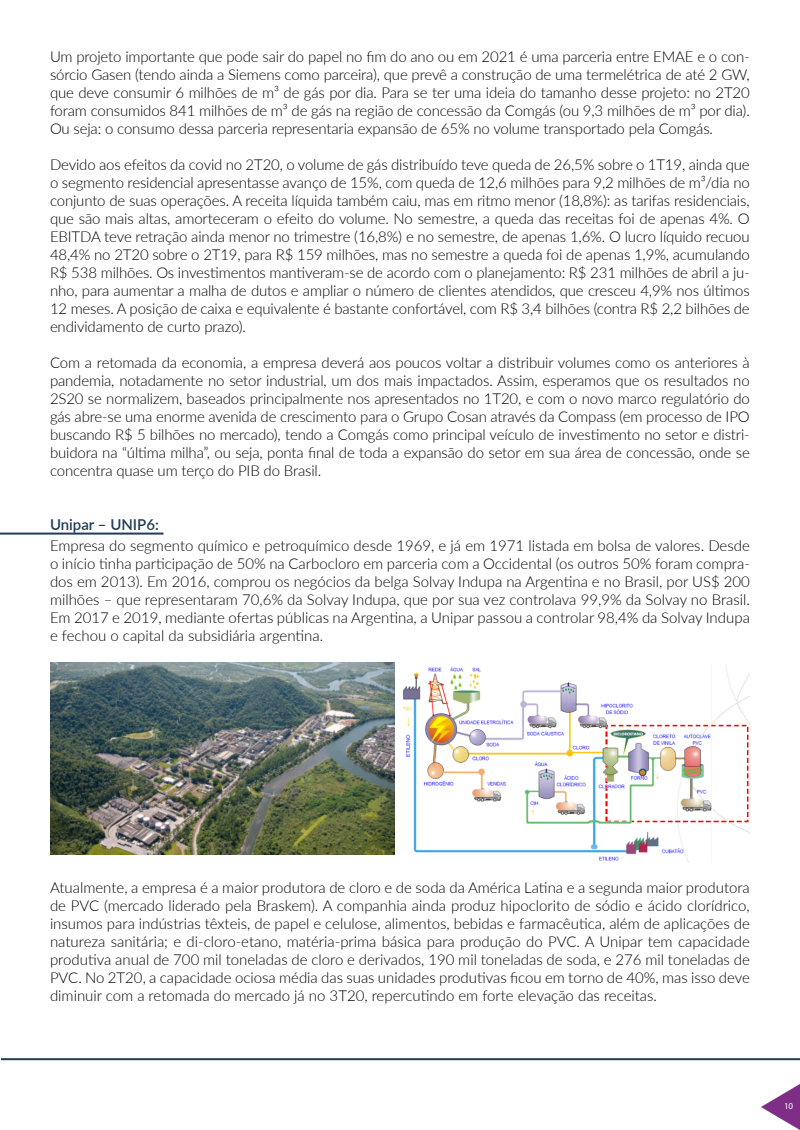
<style>
.page{position:relative;width:800px;height:1130px;background:#fff}
.page>*{position:absolute;margin:0;border:0;box-sizing:border-box;transform-origin:0 0}
.t1{font:300 15px/18px "Lato";letter-spacing:-.01em;color:#000;text-align:justify}
.t2{font:600 15px "Lato";color:#213c59}
.t3{font:9px "Myriad Pro";color:#fff}
</style>
<div class="page">
<img style="left:761px;top:1085px;width:39px;height:45px">
<hr style="left:1px;top:1058px;width:799px;height:2px;background:#213c59">
<hr style="left:0;top:533px;width:164px;height:2px;background:#213c59">
<img style="left:50px;top:663px;width:345px;height:192px">
<img style="left:404px;top:666px;width:346px;height:196px">
<p class="t1" style="left:50px;top:47px;width:701px">Um projeto importante que pode sair do papel no fim do ano ou em 2021 é uma parceria entre EMAE e o con&shy;sórcio Gasen (tendo ainda a Siemens como parceira), que prevê a construção de uma termelétrica de até 2 GW, que deve consumir 6 milhões de m³ de gás por dia. Para se ter uma ideia do tamanho desse projeto: no 2T20 foram consumidos 841 milhões de m³ de gás na região de concessão da Comgás (ou 9,3 milhões de m³ por dia).<br>Ou seja: o consumo dessa parceria representaria expansão de 65% no volume transportado pela Comgás.</p>
<p class="t1" style="left:50px;top:155px;width:701px">Devido aos efeitos da covid no 2T20, o volume de gás distribuído teve queda de 26,5% sobre o 1T19, ainda que o segmento residencial apresentasse avanço de 15%, com queda de 12,6 milhões para 9,2 milhões de m³/dia no conjunto de suas operações. A receita líquida também caiu, mas em ritmo menor (18,8%): as tarifas residenciais, que são mais altas, amorteceram o efeito do volume. No semestre, a queda das receitas foi de apenas 4%. O EBITDA teve retração ainda menor no trimestre (16,8%) e no semestre, de apenas 1,6%. O lucro líquido recuou 48,4% no 2T20 sobre o 2T19, para R$ 159 milhões, mas no semestre a queda foi de apenas 1,9%, acumulando R$ 538 milhões. Os investimentos mantiveram-se de acordo com o planejamento: R$ 231 milhões de abril a ju&shy;nho, para aumentar a malha de dutos e ampliar o número de clientes atendidos, que cresceu 4,9% nos últimos 12 meses. A posição de caixa e equivalente é bastante confortável, com R$ 3,4 bilhões (contra R$ 2,2 bilhões de endividamento de curto prazo).</p>
<p class="t1" style="left:50px;top:353px;width:701px">Com a retomada da economia, a empresa deverá aos poucos voltar a distribuir volumes como os anteriores à pandemia, notadamente no setor industrial, um dos mais impactados. Assim, esperamos que os resultados no 2S20 se normalizem, baseados principalmente nos apresentados no 1T20, e com o novo marco regulatório do gás abre-se uma enorme avenida de crescimento para o Grupo Cosan através da Compass (em processo de IPO buscando R$ 5 bilhões no mercado), tendo a Comgás como principal veículo de investimento no setor e distri&shy;buidora na “última milha”, ou seja, ponta final de toda a expansão do setor em sua área de concessão, onde se concentra quase um terço do PIB do Brasil.</p>
<p class="t2" style="left:50px;top:513px;width:110px">Unipar – UNIP6:</p>
<p class="t1" style="left:50px;top:536px;width:701px">Empresa do segmento químico e petroquímico desde 1969, e já em 1971 listada em bolsa de valores. Desde o início tinha participação de 50% na Carbocloro em parceria com a Occidental (os outros 50% foram compra&shy;dos em 2013). Em 2016, comprou os negócios da belga Solvay Indupa na Argentina e no Brasil, por US$ 200 milhões – que representaram 70,6% da Solvay Indupa, que por sua vez controlava 99,9% da Solvay no Brasil.<br>Em 2017 e 2019, mediante ofertas públicas na Argentina, a Unipar passou a controlar 98,4% da Solvay Indupa e fechou o capital da subsidiária argentina.</p>
<p class="t1" style="left:50px;top:878px;width:701px">Atualmente, a empresa é a maior produtora de cloro e de soda da América Latina e a segunda maior produtora de PVC (mercado liderado pela Braskem). A companhia ainda produz hipoclorito de sódio e ácido clorídrico, insumos para indústrias têxteis, de papel e celulose, alimentos, bebidas e farmacêutica, além de aplicações de natureza sanitária; e di-cloro-etano, matéria-prima básica para produção do PVC. A Unipar tem capacidade produtiva anual de 700 mil toneladas de cloro e derivados, 190 mil toneladas de soda, e 276 mil toneladas de PVC. No 2T20, a capacidade ociosa média das suas unidades produtivas ficou em torno de 40%, mas isso deve diminuir com a retomada do mercado já no 3T20, repercutindo em forte elevação das receitas.</p>
<p class="t3" style="left:784px;top:1100px;width:11px">10</p>
</div>
